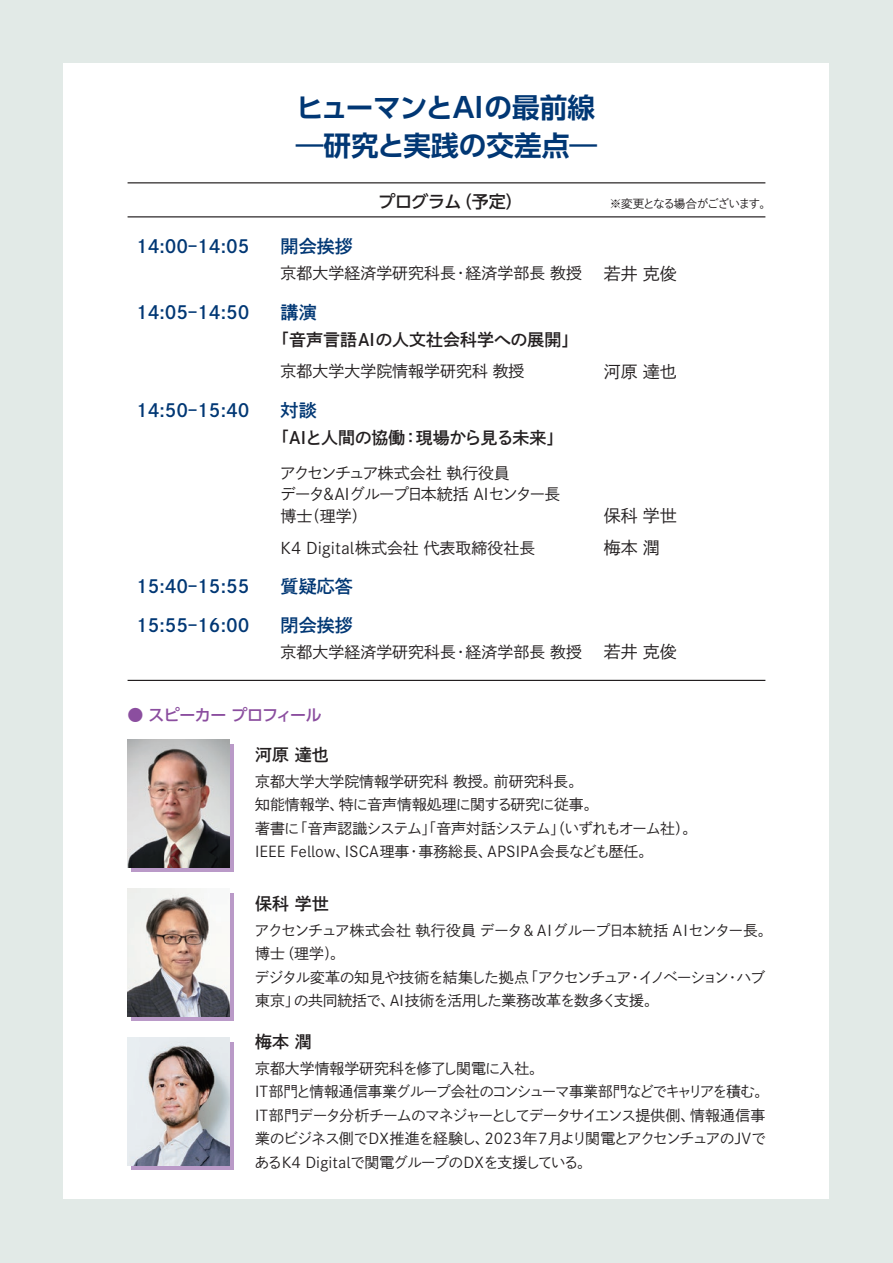
<style>
.page{position:relative;width:893px;height:1263px;background:#e2eae7}
.page>*{position:absolute;margin:0;border:0;box-sizing:border-box;transform-origin:0 0}
.t1{font:700 27.6px/38.2px "UD Shin Go Pr 6 De";color:#013774}
.t2{font:18px "Shuei Go Kin Std B";color:#013774}
.t3{font:16.95px "Shuei Go Kin Std B";color:#231f20}
.t4{font:16.95px "Shuei Go Kin Std L";color:#231f20}
.t5{font:16.95px "Shuei Go Kin Std B";letter-spacing:-.025em;color:#231f20}
.t6{font:500 16.95px "UD Shin Go Pr 6";letter-spacing:-.02em;color:#231f20}
.t7{font:15.9px "Shuei Go Kin Std L";color:#231f20}
.t8{font:15.9px/21.6px "Shuei Go Kin Std L";letter-spacing:-.05em;color:#231f20}
.t9{font:500 15.9px "UD Shin Go Pr 6";letter-spacing:-.035em;color:#8b4e9f}
.t10{font:14.85px/23.4px "Shuei Go Kin Std L";letter-spacing:-.05em;color:#231f20}
.t11{font:14.85px/23.4px "Shuei Go Kin Std L";color:#231f20}
.t12{font:14.85px/23.4px "Shuei Go Kin Std L";letter-spacing:-.025em;color:#231f20}
.t13{font:11.7px "Shuei Go Kin Std L";letter-spacing:-.105em;color:#231f20}
</style>
<div class="page">
<div style="left:64px;top:64px;width:765px;height:1135px;background:#fff"></div>
<div style="left:132px;top:1042px;width:102px;height:127px;background:#ba9ac8"></div>
<div style="left:132px;top:893px;width:102px;height:127px;background:#ba9ac8"></div>
<div style="left:132px;top:744px;width:102px;height:128px;background:#ba9ac8"></div>
<hr style="left:128px;top:216px;width:637px;height:1px;background:#231f20">
<hr style="left:128px;top:680px;width:637px;height:1px;background:#231f20">
<hr style="left:128px;top:182px;width:637px;height:1px;background:#231f20">
<img style="left:128px;top:1037px;width:102px;height:128px">
<img style="left:128px;top:889px;width:102px;height:127px">
<img style="left:128px;top:740px;width:102px;height:127px">
<h1 class="t1" style="left:296px;top:87px;width:303px">ヒューマンとAIの最前線―研究と実践の交差点―</h1>
<p class="t6" style="left:378px;top:187px;width:146px">プログラム（予定）</p>
<p class="t13" style="left:610px;top:196px;width:163px">※変更となる場合がございます。</p>
<p class="t2" style="left:136px;top:234px;width:115px">14:00-14:05</p>
<p class="t2" style="left:281px;top:234px;width:74px">開会挨拶</p>
<p class="t7" style="left:281px;top:263px;width:303px">京都大学経済学研究科長・経済学部長 教授</p>
<p class="t4" style="left:604px;top:262px;width:75px">若井 克俊</p>
<p class="t2" style="left:136px;top:300px;width:115px">14:05-14:50</p>
<p class="t2" style="left:281px;top:300px;width:38px">講演</p>
<p class="t3" style="left:272px;top:328px;width:308px">「音声言語AIの人文社会科学への展開」</p>
<p class="t7" style="left:281px;top:361px;width:245px">京都大学大学院情報学研究科 教授</p>
<p class="t4" style="left:604px;top:360px;width:75px">河原 達也</p>
<p class="t2" style="left:136px;top:397px;width:115px">14:50-15:40</p>
<p class="t2" style="left:281px;top:397px;width:38px">対談</p>
<p class="t5" style="left:272px;top:425px;width:293px">「AIと人間の協働：現場から見る未来」</p>
<p class="t8" style="left:280px;top:462px;width:282px">アクセンチュア株式会社 執行役員<br>データ＆AIグループ日本統括 AIセンター長博士(理学）</p>
<p class="t4" style="left:604px;top:504px;width:75px">保科 学世</p>
<p class="t7" style="left:281px;top:537px;width:256px">K4 Digital株式会社 代表取締役社長</p>
<p class="t4" style="left:604px;top:536px;width:58px">梅本 潤</p>
<p class="t2" style="left:136px;top:574px;width:115px">15:40-15:55</p>
<p class="t2" style="left:281px;top:574px;width:74px">質疑応答</p>
<p class="t2" style="left:136px;top:612px;width:115px">15:55-16:00</p>
<p class="t2" style="left:281px;top:612px;width:74px">閉会挨拶</p>
<p class="t7" style="left:281px;top:641px;width:303px">京都大学経済学研究科長・経済学部長 教授</p>
<p class="t4" style="left:604px;top:640px;width:75px">若井 克俊</p>
<p class="t9" style="left:128px;top:702px;width:196px">● スピーカー プロフィール</p>
<p class="t3" style="left:255px;top:743px;width:75px">河原 達也</p>
<p class="t11" style="left:255px;top:770px;width:444px">京都大学大学院情報学研究科 教授。前研究科長。<br>知能情報学、特に音声情報処理に関する研究に従事。<br>著書に「音声認識システム」「音声対話システム」（いずれもオーム社）。IEEE Fellow、ISCA理事・事務総長、APSIPA会長なども歴任。</p>
<p class="t3" style="left:255px;top:892px;width:75px">保科 学世</p>
<p class="t12" style="left:254px;top:918px;width:520px">アクセンチュア株式会社 執行役員 データ&amp; AIグループ日本統括 AIセンター長。博士（理学)。<br>デジタル変革の知見や技術を結集した拠点「アクセンチュア・イノベーション・ハブ東京」の共同統括で、AI技術を活用した業務改革を数多く支援。</p>
<p class="t3" style="left:255px;top:1030px;width:58px">梅本 潤</p>
<p class="t10" style="left:255px;top:1057px;width:516px">京都大学情報学研究科を修了し関電に入社。<br>IT部門と情報通信事業グループ会社のコンシューマ事業部門などでキャリアを積む。IT部門データ分析チームのマネジャーとしてデータサイエンス提供側、情報通信事業のビジネス側でDX推進を経験し、2023年7月より関電とアクセンチュアのJVであるK4 Digitalで関電グループのDXを支援している。</p>
</div>
